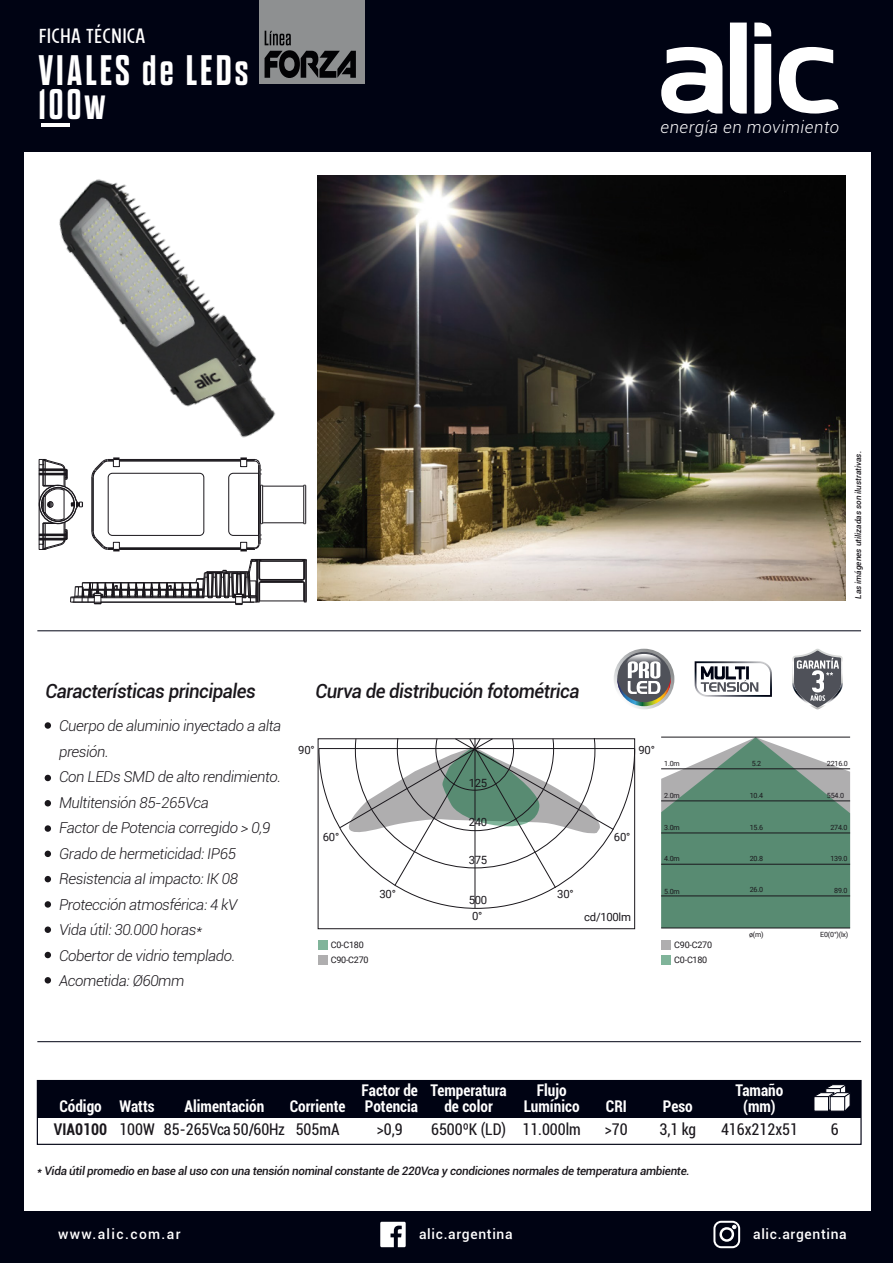
<style>
.page{position:relative;width:893px;height:1263px;background:#000313}
.page>*{position:absolute;margin:0;border:0;box-sizing:border-box;transform-origin:0 0}
.t1{font:700 42.6px/34.2px "Dharma Gothic E";letter-spacing:.075em;color:#fff}
.t2{font:25.8px "Tolyer Bookno.2";letter-spacing:-.02em;color:#fff}
.t3{font:italic 500 19.5px "Roboto";letter-spacing:-.025em;color:#1a171c;scale:.95 1}
.t4{font:italic 300 16.8px "Roboto";letter-spacing:.035em;color:#fff}
.t5{font:700 condensed 16.2px/16.2px "Roboto";color:#fff;text-align:center;scale:.95 1}
.t6{font:condensed 16.2px "Roboto";color:#1a171c;scale:.95 1}
.t7{font:700 condensed 16.2px "Roboto";color:#1a171c;scale:.95 1}
.t8{font:italic 300 15px/25.5px "Roboto";letter-spacing:-.025em;color:#1a171c}
.t9{font:500 13.8px "Roboto";letter-spacing:.05em;color:#fff}
.t10{font:500 13.8px "Roboto";letter-spacing:.1em;color:#fff}
.t11{font:italic 500 11.55px "Roboto";letter-spacing:-.025em;color:#1a171c}
.t12{font:11.4px "Roboto";letter-spacing:-.025em;color:#1a171c}
.t13{font:9px "Roboto";letter-spacing:-.025em;color:#1a171c}
.t14{font:italic 500 8.1px "Roboto";color:#1a171c}
.t15{font:7.2px "Roboto";letter-spacing:-.025em;color:#1a171c}
</style>
<div class="page">
<div style="left:24px;top:153px;width:846px;height:1058px;background:#fff"></div>
<svg style="left:661px;top:47px;width:61px;height:67px"></svg>
<svg style="left:754px;top:23px;width:17px;height:13px"></svg>
<svg style="left:754px;top:44px;width:17px;height:70px"></svg>
<svg style="left:730px;top:23px;width:17px;height:91px;background:#f6f6f6"></svg>
<svg style="left:779px;top:47px;width:59px;height:67px"></svg>
<hr style="left:41px;top:123px;width:28px;height:4px;background:#fff">
<hr style="left:37px;top:630px;width:824px;height:1px;background:#000313">
<div style="left:37px;top:1080px;width:825px;height:65px;border:1px solid #000313"></div>
<div style="left:37px;top:1080px;width:824px;height:38px;background:#000313"></div>
<svg style="left:814px;top:1084px;width:36px;height:27px"></svg>
<div style="left:830px;top:1096px;width:15px;height:15px;background:#fff;border:1px solid #000313"></div>
<div style="left:259px;top:0;width:106px;height:84px;background:#8e9091"></div>
<svg style="left:265px;top:31px;width:91px;height:47px"></svg>
<svg style="left:380px;top:1222px;width:26px;height:25px"></svg>
<div style="left:713px;top:1221px;width:27px;height:27px;border:2px solid #fff;border-radius:7px"></div>
<div style="left:719px;top:1227px;width:15px;height:15px;border:2px solid #fff;border-radius:50%"></div>
<svg style="left:732px;top:1225px;width:4px;height:4px"></svg>
<img style="left:317px;top:175px;width:529px;height:426px">
<svg style="left:318px;top:748px;width:317px;height:161px"></svg>
<hr style="left:319px;top:748px;width:315px;height:1px;background:#1a171c">
<hr style="left:475px;top:738px;width:1px;height:170px;background:#1a171c">
<svg style="left:339px;top:738px;width:275px;height:151px"></svg>
<svg style="left:661px;top:738px;width:189px;height:190px;background:#709884"></svg>
<hr style="left:661px;top:737px;width:189px;height:1px;background:#1a171c">
<hr style="left:661px;top:832px;width:189px;height:1px;background:#1a171c">
<hr style="left:661px;top:800px;width:189px;height:1px;background:#1a171c">
<hr style="left:661px;top:895px;width:189px;height:1px;background:#1a171c">
<hr style="left:661px;top:864px;width:189px;height:1px;background:#1a171c">
<hr style="left:661px;top:768px;width:189px;height:1px;background:#1a171c">
<hr style="left:661px;top:928px;width:189px;height:1px;background:#1a171c">
<img style="left:38px;top:175px;width:282px;height:286px">
<hr style="left:263px;top:486px;width:40px;height:1px;background:#1a171c">
<hr style="left:263px;top:522px;width:40px;height:1px;background:#1a171c">
<hr style="left:119px;top:547px;width:122px;height:1px;background:#1a171c">
<hr style="left:119px;top:461px;width:122px;height:1px;background:#1a171c">
<hr style="left:93px;top:477px;width:1px;height:55px;background:#1a171c">
<hr style="left:119px;top:460px;width:122px;height:1px;background:#1a171c">
<hr style="left:119px;top:548px;width:122px;height:1px;background:#1a171c">
<hr style="left:119px;top:549px;width:122px;height:1px;background:#1a171c">
<hr style="left:92px;top:477px;width:1px;height:55px;background:#1a171c">
<hr style="left:119px;top:459px;width:122px;height:1px;background:#1a171c">
<hr style="left:303px;top:486px;width:1px;height:37px;background:#1a171c">
<hr style="left:305px;top:485px;width:1px;height:38px;background:#1a171c">
<svg style="left:91px;top:457px;width:29px;height:21px"></svg>
<svg style="left:91px;top:531px;width:29px;height:20px"></svg>
<svg style="left:39px;top:459px;width:44px;height:91px"></svg>
<svg style="left:228px;top:457px;width:36px;height:94px"></svg>
<div style="left:108px;top:473px;width:96px;height:63px;border:1px solid #1a171c;border-radius:4px"></div>
<hr style="left:260px;top:601px;width:44px;height:1px;background:#1a171c">
<hr style="left:261px;top:582px;width:41px;height:1px;background:#1a171c">
<hr style="left:261px;top:581px;width:41px;height:1px;background:#1a171c">
<hr style="left:261px;top:580px;width:41px;height:1px;background:#1a171c">
<hr style="left:261px;top:579px;width:41px;height:1px;background:#1a171c">
<hr style="left:261px;top:561px;width:41px;height:1px;background:#1a171c">
<hr style="left:260px;top:560px;width:44px;height:1px;background:#1a171c">
<hr style="left:252px;top:559px;width:54px;height:1px;background:#1a171c">
<svg style="left:302px;top:559px;width:5px;height:44px"></svg>
<svg style="left:70px;top:559px;width:192px;height:47px"></svg>
<svg style="left:792px;top:649px;width:51px;height:60px"></svg>
<svg style="left:614px;top:649px;width:60px;height:60px"></svg>
<svg style="left:617px;top:654px;width:54px;height:52px"></svg>
<svg style="left:695px;top:661px;width:77px;height:36px"></svg>
<hr style="left:37px;top:1041px;width:824px;height:1px;background:#000313">
<svg style="left:45px;top:977px;width:6px;height:6px"></svg>
<svg style="left:45px;top:952px;width:6px;height:6px"></svg>
<svg style="left:45px;top:926px;width:6px;height:7px"></svg>
<svg style="left:45px;top:901px;width:6px;height:7px"></svg>
<svg style="left:45px;top:876px;width:6px;height:6px"></svg>
<svg style="left:45px;top:851px;width:6px;height:6px"></svg>
<svg style="left:45px;top:825px;width:6px;height:7px"></svg>
<svg style="left:45px;top:800px;width:6px;height:6px"></svg>
<svg style="left:45px;top:775px;width:6px;height:6px"></svg>
<svg style="left:45px;top:722px;width:6px;height:7px"></svg>
<div style="left:318px;top:955px;width:9px;height:9px;background:#afaeaf"></div>
<div style="left:318px;top:940px;width:9px;height:9px;background:#80b49a"></div>
<div style="left:661px;top:955px;width:10px;height:9px;background:#80b49a"></div>
<div style="left:661px;top:940px;width:10px;height:9px;background:#afaeaf"></div>
<h2 class="t2" style="left:38px;top:22px;width:109px">ficha técnica</h2>
<h1 class="t1" style="left:38px;top:54px;width:212px">VIALES de LEDs<br>100w</h1>
<p class="t4" style="left:660px;top:116px;width:180px">energía en movimiento</p>
<p class="t14" style="left:852px;top:599px;width:149px;rotate:-90deg">Las imágenes utilizadas son ilustrativas.</p>
<h3 class="t3" style="left:46px;top:677px;width:223px">Características principales</h3>
<p class="t8" style="left:59px;top:712px;width:224px">Cuerpo de aluminio inyectado a alta presión.<br>Con LEDs SMD de alto rendimiento.<br>Multitensión 85-265Vca<br>Factor de Potencia corregido &gt; 0,9<br>Grado de hermeticidad: IP65<br>Resistencia aI impacto: IK 08<br>Protección atmosférica: 4 kV<br>Vida útil: 30.000 horas*<br>Cobertor de vidrio templado.<br>Acometida: Ø60mm</p>
<h3 class="t3" style="left:316px;top:677px;width:279px">Curva de distribución fotométrica</h3>
<p class="t12" style="left:298px;top:742px;width:18px">90°</p>
<p class="t12" style="left:323px;top:829px;width:18px">60°</p>
<p class="t13" style="left:331px;top:939px;width:35px">C0-C180</p>
<p class="t13" style="left:331px;top:954px;width:39px">C90-C270</p>
<p class="t12" style="left:469px;top:774px;width:20px">125</p>
<p class="t12" style="left:469px;top:814px;width:20px">240</p>
<p class="t12" style="left:469px;top:852px;width:20px">375</p>
<p class="t12" style="left:380px;top:885px;width:18px">30°</p>
<p class="t12" style="left:557px;top:885px;width:18px">30°</p>
<p class="t12" style="left:469px;top:892px;width:20px">500</p>
<p class="t12" style="left:472px;top:908px;width:12px">0°</p>
<p class="t12" style="left:638px;top:742px;width:18px">90°</p>
<p class="t15" style="left:664px;top:758px;width:17px">1.0m</p>
<p class="t15" style="left:752px;top:758px;width:11px">5.2</p>
<p class="t15" style="left:827px;top:758px;width:22px">2216.0</p>
<p class="t15" style="left:664px;top:790px;width:17px">2.0m</p>
<p class="t15" style="left:750px;top:790px;width:15px">10.4</p>
<p class="t15" style="left:827px;top:790px;width:19px">554.0</p>
<p class="t12" style="left:614px;top:829px;width:18px">60°</p>
<p class="t12" style="left:584px;top:909px;width:48px">cd/100lm</p>
<p class="t15" style="left:664px;top:822px;width:17px">3.0m</p>
<p class="t15" style="left:664px;top:853px;width:17px">4.0m</p>
<p class="t15" style="left:664px;top:886px;width:17px">5.0m</p>
<p class="t13" style="left:674px;top:939px;width:39px">C90-C270</p>
<p class="t13" style="left:674px;top:954px;width:35px">C0-C180</p>
<p class="t15" style="left:750px;top:822px;width:15px">15.6</p>
<p class="t15" style="left:830px;top:822px;width:19px">274.0</p>
<p class="t15" style="left:750px;top:853px;width:15px">20.8</p>
<p class="t15" style="left:830px;top:853px;width:19px">139.0</p>
<p class="t15" style="left:750px;top:884px;width:15px">26.0</p>
<p class="t15" style="left:834px;top:885px;width:15px">89.0</p>
<p class="t15" style="left:749px;top:929px;width:16px">ø(m)</p>
<p class="t15" style="left:820px;top:929px;width:30px">E0(0°)(lx)</p>
<p class="t5" style="left:362px;top:1081px;width:61px;text-align:left">Factor de<br>Potencia</p>
<p class="t6" style="left:377px;top:1118px;width:29px">&gt;0,9</p>
<p class="t5" style="left:524px;top:1081px;width:60px">Flujo<br>Lumínico</p>
<p class="t6" style="left:522px;top:1118px;width:63px">11.000lm</p>
<p class="t5" style="left:431px;top:1081px;width:82px">Temperatura de color</p>
<p class="t6" style="left:431px;top:1118px;width:81px">6500ºK (LD)</p>
<p class="t5" style="left:59px;top:1098px;width:46px">Código</p>
<p class="t7" style="left:54px;top:1118px;width:58px">VIA0100</p>
<p class="t11" style="left:37px;top:1163px;width:654px">* Vida útil promedio en base al uso con una tensión nominal constante de 220Vca y condiciones normales de temperatura ambiente.</p>
<p class="t5" style="left:185px;top:1098px;width:85px">Alimentación</p>
<p class="t6" style="left:164px;top:1118px;width:129px">85-265Vca 50/60Hz</p>
<p class="t5" style="left:290px;top:1098px;width:60px">Corriente</p>
<p class="t6" style="left:296px;top:1118px;width:48px">505mA</p>
<p class="t5" style="left:606px;top:1098px;width:24px">CRI</p>
<p class="t6" style="left:605px;top:1118px;width:25px">&gt;70</p>
<p class="t5" style="left:120px;top:1098px;width:38px">Watts</p>
<p class="t6" style="left:119px;top:1118px;width:39px">100W</p>
<p class="t5" style="left:663px;top:1098px;width:33px">Peso</p>
<p class="t6" style="left:659px;top:1118px;width:40px">3,1 kg</p>
<p class="t5" style="left:736px;top:1081px;width:52px">Tamaño (mm)</p>
<p class="t6" style="left:721px;top:1118px;width:82px">416x212x51</p>
<p class="t6" style="left:831px;top:1118px;width:10px">6</p>
<p class="t10" style="left:58px;top:1225px;width:124px">www.alic.com.ar</p>
<p class="t9" style="left:419px;top:1225px;width:95px">alic.argentina</p>
<p class="t9" style="left:753px;top:1225px;width:95px">alic.argentina</p>
</div>
